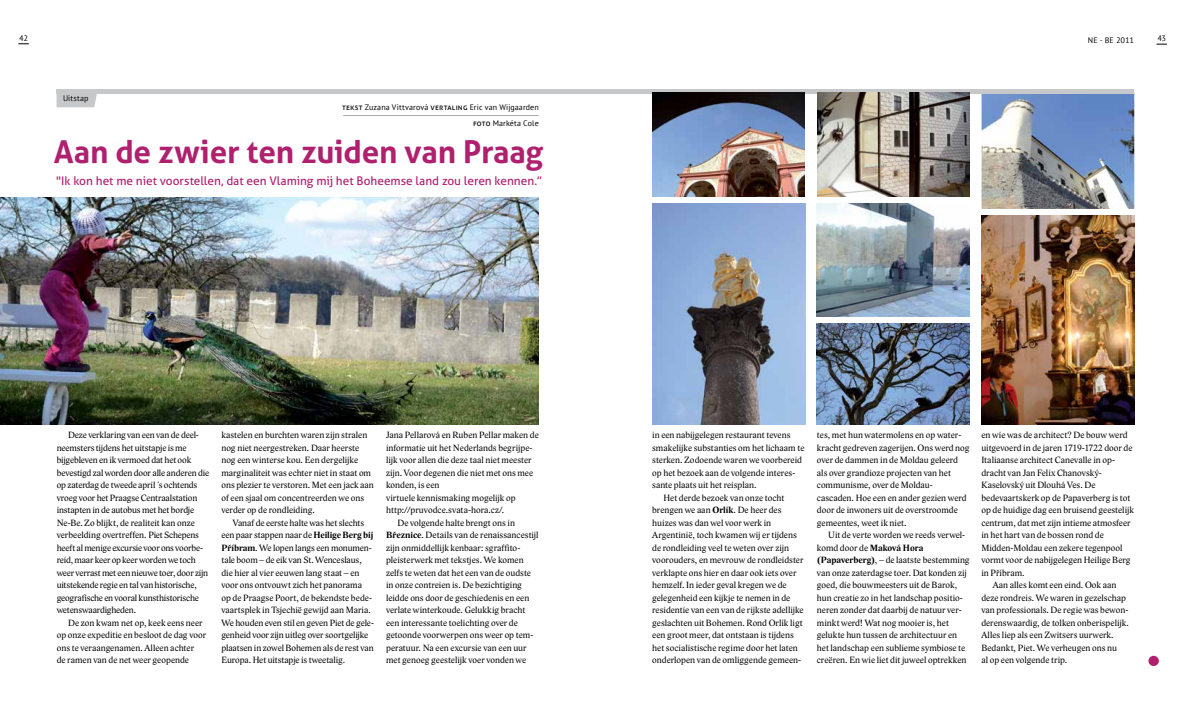
<style>
.page{position:relative;width:1191px;height:709px;background:#fff}
.page>*{position:absolute;margin:0;border:0;box-sizing:border-box;transform-origin:0 0}
.t1{font:700 31.4px "Aller";letter-spacing:-.005em;color:#af206e}
.t2{font:11.9px "Aller";letter-spacing:-.005em;color:#af206e}
.t3{font:9.3px/12.5px "Lido STF";letter-spacing:.005em;color:#000}
.t4{font:8px/16px "PT Sans";letter-spacing:.015em;color:#000;text-align:right}
.s1{font-family:"Aller"}
.s2{font-weight:700}
</style>
<div class="page">
<div style="left:1148px;top:656px;width:10px;height:10px;background:#af206e;border-radius:50%"></div>
<img style="left:981px;top:93px;width:153px;height:116px">
<img style="left:653px;top:203px;width:152px;height:222px">
<img style="left:0;top:197px;width:539px;height:228px">
<svg style="left:57px;top:93px;width:40px;height:14px"></svg>
<hr style="left:343px;top:115px;width:196px;height:1px;background:#a7a9ac">
<hr style="left:57px;top:89px;width:1077px;height:4px;background:#c7c8ca">
<img style="left:817px;top:204px;width:152px;height:112px">
<img style="left:817px;top:323px;width:152px;height:102px">
<img style="left:817px;top:93px;width:152px;height:103px">
<img style="left:981px;top:215px;width:153px;height:210px">
<img style="left:652px;top:92px;width:153px;height:104px">
<p class="t4" style="left:19px;top:30px;width:11px">42</p>
<p class="t4" style="left:1087px;top:32px;width:48px">NE - BE 2011</p>
<p class="t4" style="left:1157px;top:30px;width:10px">43</p>
<p class="t4" style="left:63px;top:90px;width:27px">Uitstap</p>
<p class="t4" style="left:342px;top:99px;width:198px"><span class="s1">tekst</span> Zuzana Vittvarová <span class="s1">vertaling</span> Eric van Wijgaarden <span class="s1">foto</span> Markéta Cole</p>
<h1 class="t1" style="left:54px;top:132px;width:491px">Aan de zwier ten zuiden van Praag</h1>
<p class="t2" style="left:56px;top:174px;width:488px">"Ik kon het me niet voorstellen, dat een Vlaming mij het Boheemse land zou leren kennen.”</p>
<p class="t3" style="left:57px;top:429px;width:154px;text-indent:11px">Deze verklaring van een van de deel&shy;neemsters tijdens het uitstapje is me bijgebleven en ik vermoed dat het ook bevestigd zal worden door alle anderen die op zaterdag de tweede april ´s ochtends vroeg voor het Praagse Centraalstation instapten in de autobus met het bordje Ne-Be. Zo blijkt, de realiteit kan onze verbeelding overtreffen. Piet Schepens heeft al menige excursie voor ons voorbe&shy;reid, maar keer op keer worden we toch weer verrast met een nieuwe toer, door zijn uitstekende regie en tal van historische, geografische en vooral kunsthistorische wetenswaardigheden.</p>
<p class="t3" style="left:57px;top:616px;width:151px;text-indent:11px">De zon kwam net op, keek eens neer op onze expeditie en besloot de dag voor ons te veraangenamen. Alleen achter<br>de ramen van de net weer geopende</p>
<p class="t3" style="left:221px;top:429px;width:154px">kastelen en burchten waren zijn stralen nog niet neergestreken. Daar heerste nog een winterse kou. Een dergelijke marginaliteit was echter niet in staat om ons plezier te verstoren. Met een jack aan of een sjaal om concentreerden we ons verder op de rondleiding.</p>
<p class="t3" style="left:221px;top:516px;width:154px;text-indent:11px">Vanaf de eerste halte was het slechts een paar stappen naar de <span class="s2">Heilige Berg bij Příbram</span>. We lopen langs een monumen&shy;tale boom – de eik van St. Wenceslaus, die hier al vier eeuwen lang staat – en voor ons ontvouwt zich het panorama<br>op de Praagse Poort, de bekendste bede&shy;vaartsplek in Tsjechië gewijd aan Maria.<br>We houden even stil en geven Piet de gele&shy;genheid voor zijn uitleg over soortgelijke plaatsen in zowel Bohemen als de rest van Europa. Het uitstapje is tweetalig.</p>
<p class="t3" style="left:386px;top:429px;width:154px">Jana Pellarová en Ruben Pellar maken de</p>
<p class="t3" style="left:386px;top:441px;width:148px">informatie uit het Nederlands begrijpe-</p>
<p class="t3" style="left:386px;top:454px;width:147px">lijk voor allen die deze taal niet meester</p>
<p class="t3" style="left:386px;top:466px;width:148px">zijn. Voor degenen die niet met ons mee</p>
<p class="t3" style="left:386px;top:479px;width:55px">konden, is een</p>
<p class="t3" style="left:386px;top:491px;width:131px">virtuele kennismaking mogelijk op</p>
<p class="t3" style="left:386px;top:504px;width:120px">http://pruvodce.svata-hora.cz/.</p>
<p class="t3" style="left:397px;top:516px;width:119px">De volgende halte brengt ons in</p>
<p class="t3" style="left:386px;top:529px;width:154px"><span class="s2">Březnice</span>. Details van de renaissancestijl</p>
<p class="t3" style="left:386px;top:541px;width:136px">zijn onmiddellijk kenbaar: sgraffito-</p>
<p class="t3" style="left:386px;top:554px;width:139px">pleisterwerk met tekstjes. We komen</p>
<p class="t3" style="left:386px;top:566px;width:146px">zelfs te weten dat het een van de oudste</p>
<p class="t3" style="left:386px;top:579px;width:137px">in onze contreien is. De bezichtiging</p>
<p class="t3" style="left:386px;top:591px;width:145px">leidde ons door de geschiedenis en een</p>
<p class="t3" style="left:386px;top:604px;width:141px">verlate winterkoude. Gelukkig bracht</p>
<p class="t3" style="left:386px;top:616px;width:133px">een interessante toelichting over de</p>
<p class="t3" style="left:386px;top:629px;width:149px">getoonde voorwerpen ons weer op tem-</p>
<p class="t3" style="left:386px;top:641px;width:142px">peratuur. Na een excursie van een uur</p>
<p class="t3" style="left:386px;top:654px;width:141px">met genoeg geestelijk voer vonden we</p>
<p class="t3" style="left:652px;top:429px;width:140px">in een nabijgelegen restaurant tevens</p>
<p class="t3" style="left:652px;top:441px;width:154px">smakelijke substanties om het lichaam te</p>
<p class="t3" style="left:652px;top:454px;width:151px">sterken. Zodoende waren we voorbereid</p>
<p class="t3" style="left:652px;top:466px;width:145px">op het bezoek aan de volgende interes-</p>
<p class="t3" style="left:652px;top:479px;width:106px">sante plaats uit het reisplan.</p>
<p class="t3" style="left:663px;top:491px;width:122px">Het derde bezoek van onze tocht</p>
<p class="t3" style="left:652px;top:504px;width:131px">brengen we aan <span class="s2">Orlík</span>. De heer des</p>
<p class="t3" style="left:652px;top:516px;width:120px">huizes was dan wel voor werk in</p>
<p class="t3" style="left:652px;top:529px;width:146px">Argentinië, toch kwamen wij er tijdens</p>
<p class="t3" style="left:652px;top:541px;width:138px">de rondleiding veel te weten over zijn</p>
<p class="t3" style="left:652px;top:554px;width:153px">voorouders, en mevrouw de rondleidster</p>
<p class="t3" style="left:652px;top:566px;width:146px">verklapte ons hier en daar ook iets over</p>
<p class="t3" style="left:652px;top:579px;width:136px">hemzelf. In ieder geval kregen we de</p>
<p class="t3" style="left:652px;top:591px;width:140px">gelegenheid een kijkje te nemen in de</p>
<p class="t3" style="left:652px;top:604px;width:153px">residentie van een van de rijkste adellijke</p>
<p class="t3" style="left:652px;top:616px;width:152px">geslachten uit Bohemen. Rond Orlík ligt</p>
<p class="t3" style="left:652px;top:629px;width:143px">een groot meer, dat ontstaan is tijdens</p>
<p class="t3" style="left:652px;top:641px;width:147px">het socialistische regime door het laten</p>
<p class="t3" style="left:652px;top:654px;width:150px">onderlopen van de omliggende gemeen-</p>
<p class="t3" style="left:817px;top:429px;width:154px">tes, met hun watermolens en op water&shy;kracht gedreven zagerijen. Ons werd nog over de dammen in de Moldau geleerd als over grandioze projecten van het communisme, over de Moldau&shy;cascaden. Hoe een en ander gezien werd door de inwoners uit de overstroomde gemeentes, weet ik niet.</p>
<p class="t3" style="left:817px;top:529px;width:154px;text-indent:11px">Uit de verte worden we reeds verwel&shy;komd door de <span class="s2">Maková Hora (Papaverberg)</span>, – de laatste bestemming van onze zaterdagse toer. Dat konden zij goed, die bouwmeesters uit de Barok, hun creatie zo in het landschap positio&shy;neren zonder dat daarbij de natuur ver&shy;minkt werd! Wat nog mooier is, het gelukte hun tussen de architectuur en het landschap een sublieme symbiose te creëren. En wie liet dit juweel optrekken</p>
<p class="t3" style="left:981px;top:429px;width:148px">en wie was de architect? De bouw werd</p>
<p class="t3" style="left:981px;top:441px;width:153px">uitgevoerd in de jaren 1719-1722 door de</p>
<p class="t3" style="left:981px;top:454px;width:135px">Italiaanse architect Canevalle in op-</p>
<p class="t3" style="left:981px;top:466px;width:122px">dracht van Jan Felix Chanovský-</p>
<p class="t3" style="left:981px;top:479px;width:116px">Kaselovský uit Dlouhá Ves. De</p>
<p class="t3" style="left:981px;top:491px;width:150px">bedevaartskerk op de Papaverberg is tot</p>
<p class="t3" style="left:981px;top:504px;width:154px">op de huidige dag een bruisend geestelijk</p>
<p class="t3" style="left:981px;top:516px;width:151px">centrum, dat met zijn intieme atmosfeer</p>
<p class="t3" style="left:981px;top:529px;width:124px">in het hart van de bossen rond de</p>
<p class="t3" style="left:981px;top:541px;width:143px">Midden-Moldau een zekere tegenpool</p>
<p class="t3" style="left:981px;top:554px;width:151px">vormt voor de nabijgelegen Heilige Berg</p>
<p class="t3" style="left:981px;top:566px;width:45px">in Příbram.</p>
<p class="t3" style="left:992px;top:579px;width:125px">Aan alles komt een eind. Ook aan</p>
<p class="t3" style="left:981px;top:591px;width:146px">deze rondreis. We waren in gezelschap</p>
<p class="t3" style="left:981px;top:604px;width:149px">van professionals. De regie was bewon-</p>
<p class="t3" style="left:981px;top:616px;width:149px">derenswaardig, de tolken onberispelijk.</p>
<p class="t3" style="left:981px;top:629px;width:134px">Alles liep als een Zwitsers uurwerk.</p>
<p class="t3" style="left:981px;top:641px;width:137px">Bedankt, Piet. We verheugen ons nu</p>
<p class="t3" style="left:981px;top:654px;width:87px">al op een volgende trip.</p>
</div>
